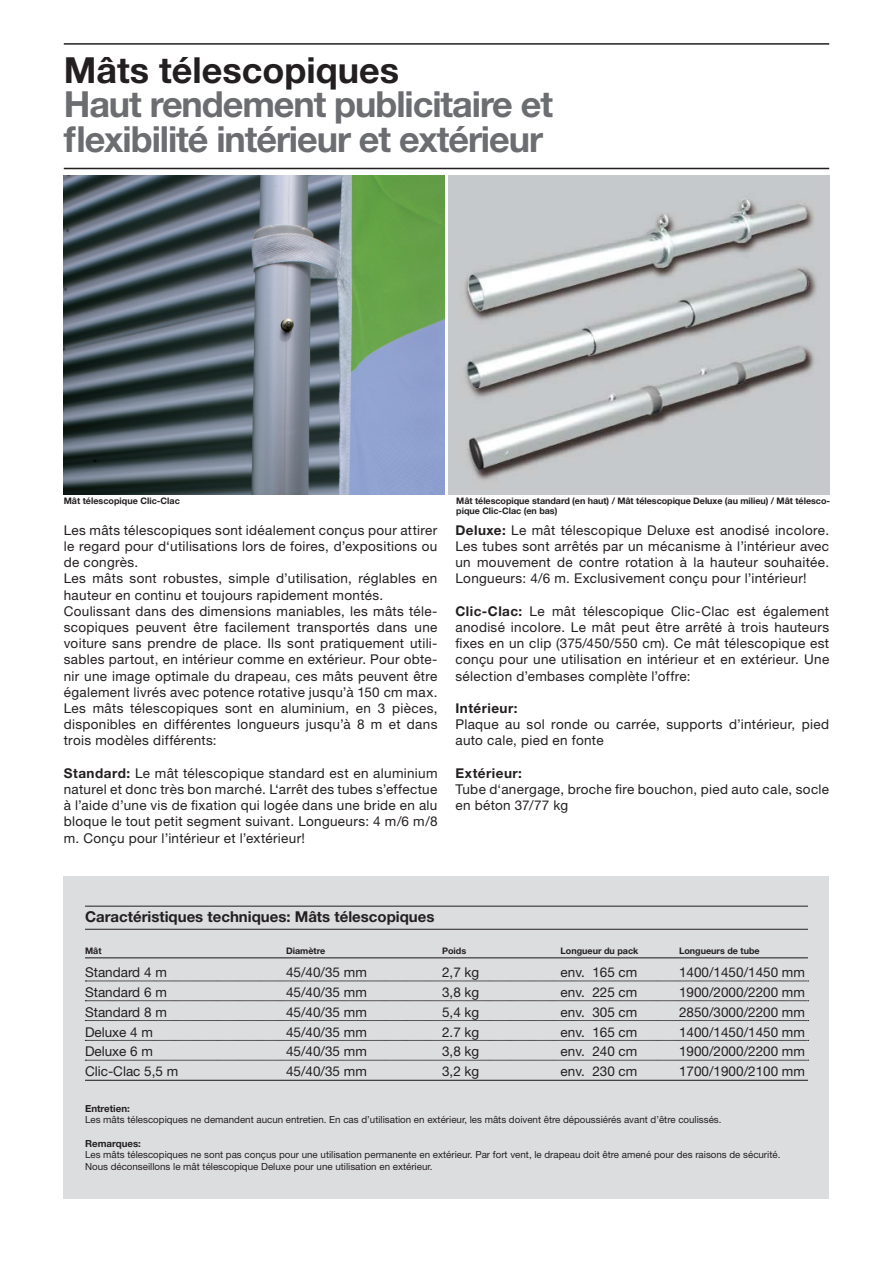
<style>
.page{position:relative;width:893px;height:1263px;background:#fff}
.page>*{position:absolute;margin:0;border:0;box-sizing:border-box;transform-origin:0 0}
.t1{font:700 36px/34.5px "Helvetica Neue LT Std";letter-spacing:-.03em;color:#6c6d70}
.t2{font:700 36px "Helvetica Neue LT Std";color:#231f20}
.t3{font:700 15px "Helvetica Neue LT Std";color:#231f20}
.t4{font:13.5px/16.2px "Helvetica Neue LT Std";letter-spacing:.025em;color:#231f20;text-align:justify}
.t5{font:13.5px "Helvetica Neue LT Std";color:#231f20}
.t6{font:700 13.5px "Helvetica Neue LT Std";letter-spacing:.035em;color:#231f20}
.t7{font:9.75px "Helvetica Neue LT Std";color:#231f20}
.t8{font:700 9.75px "Helvetica Neue LT Std";color:#231f20}
.t9{font:700 9px/10.8px "Helvetica Neue LT Std";letter-spacing:-.005em;color:#231f20}
.s1{font-weight:700}
</style>
<div class="page">
<img style="left:448px;top:175px;width:381px;height:319px">
<hr style="left:64px;top:168px;width:765px;height:1px;background:#231f20">
<div style="left:64px;top:877px;width:765px;height:322px;background:#dcdddf"></div>
<hr style="left:85px;top:957px;width:723px;height:1px;background:#231f20">
<svg style="left:85px;top:981px;width:724px;height:1px"></svg>
<svg style="left:85px;top:1000px;width:724px;height:1px"></svg>
<svg style="left:85px;top:1020px;width:724px;height:1px"></svg>
<svg style="left:85px;top:1040px;width:724px;height:1px"></svg>
<svg style="left:85px;top:1060px;width:724px;height:1px"></svg>
<hr style="left:85px;top:1080px;width:723px;height:1px;background:#231f20">
<hr style="left:85px;top:906px;width:723px;height:1px;background:#231f20">
<hr style="left:85px;top:929px;width:723px;height:1px;background:#231f20">
<hr style="left:64px;top:43px;width:765px;height:2px;background:#231f20">
<img style="left:64px;top:175px;width:381px;height:319px">
<p class="t2" style="left:64px;top:48px;width:337px">Mâts télescopiques</p>
<p class="t1" style="left:64px;top:87px;width:491px">Haut rendement publicitaire et flexibilité intérieur et extérieur</p>
<p class="t9" style="left:64px;top:495px;width:118px">Mât télescopique Clic-Clac</p>
<p class="t9" style="left:456px;top:495px;width:375px">Mât télescopique standard (en haut) / Mât télescopique Deluxe (au milieu) / Mât télesco&shy;pique Clic-Clac (en bas)</p>
<p class="t4" style="left:64px;top:522px;width:375px">Les mâts télescopiques sont idéalement conçus pour attirer le regard pour d‘utilisations lors de foires, d’expositions ou de congrès.</p>
<p class="t4" style="left:64px;top:570px;width:375px">Les mâts sont robustes, simple d’utilisation, réglables en hauteur en continu et toujours rapidement montés.</p>
<p class="t4" style="left:64px;top:603px;width:375px">Coulissant dans des dimensions maniables, les mâts téle&shy;scopiques peuvent être facilement transportés dans une voiture sans prendre de place. Ils sont pratiquement utili&shy;sables partout, en intérieur comme en extérieur. Pour obte&shy;nir une image optimale du drapeau, ces mâts peuvent être également livrés avec potence rotative jusqu’à 150 cm max.<br>Les mâts télescopiques sont en aluminium, en 3 pièces, disponibles en différentes longueurs jusqu’à 8 m et dans trois modèles différents:</p>
<p class="t4" style="left:64px;top:765px;width:375px"><span class="s1">Standard:</span> Le mât télescopique standard est en aluminium naturel et donc très bon marché. L‘arrêt des tubes s’effectue à l’aide d’une vis de fixation qui logée dans une bride en alu bloque le tout petit segment suivant. Longueurs: 4 m/6 m/8 m. Conçu pour l’intérieur et l’extérieur!</p>
<p class="t4" style="left:455px;top:522px;width:375px"><span class="s1">Deluxe:</span> Le mât télescopique Deluxe est anodisé incolore.<br>Les tubes sont arrêtés par un mécanisme à l’intérieur avec un mouvement de contre rotation à la hauteur souhaitée.<br>Longueurs: 4/6 m. Exclusivement conçu pour l’intérieur!</p>
<p class="t4" style="left:455px;top:603px;width:375px"><span class="s1">Clic-Clac:</span> Le mât télescopique Clic-Clac est également anodisé incolore. Le mât peut être arrêté à trois hauteurs fixes en un clip (375/450/550 cm). Ce mât télescopique est conçu pour une utilisation en intérieur et en extérieur. Une sélection d’embases complète l’offre:</p>
<p class="t6" style="left:455px;top:700px;width:64px">Intérieur:</p>
<p class="t4" style="left:455px;top:716px;width:375px">Plaque au sol ronde ou carrée, supports d’intérieur, pied auto cale, pied en fonte</p>
<p class="t6" style="left:455px;top:765px;width:68px">Extérieur:</p>
<p class="t4" style="left:455px;top:781px;width:375px">Tube d‘anergage, broche fire bouchon, pied auto cale, socle en béton 37/77 kg</p>
<p class="t3" style="left:85px;top:907px;width:351px">Caractéristiques techniques: Mâts télescopiques</p>
<p class="t9" style="left:85px;top:945px;width:18px">Mât</p>
<p class="t9" style="left:286px;top:945px;width:41px">Diamètre</p>
<p class="t9" style="left:442px;top:945px;width:26px">Poids</p>
<p class="t9" style="left:561px;top:945px;width:79px">Longueur du pack</p>
<p class="t9" style="left:679px;top:945px;width:82px">Longueurs de tube</p>
<p class="t5" style="left:85px;top:964px;width:83px">Standard 4 m</p>
<p class="t4" style="left:286px;top:964px;width:82px">45/40/35 mm</p>
<p class="t4" style="left:442px;top:964px;width:39px">2,7 kg</p>
<p class="t4" style="left:561px;top:964px;width:78px">env. 165 cm</p>
<p class="t5" style="left:679px;top:964px;width:127px">1400/1450/1450 mm</p>
<p class="t5" style="left:85px;top:984px;width:83px">Standard 6 m</p>
<p class="t4" style="left:286px;top:984px;width:82px">45/40/35 mm</p>
<p class="t4" style="left:442px;top:984px;width:39px">3,8 kg</p>
<p class="t4" style="left:561px;top:984px;width:78px">env. 225 cm</p>
<p class="t5" style="left:679px;top:984px;width:127px">1900/2000/2200 mm</p>
<p class="t5" style="left:85px;top:1004px;width:83px">Standard 8 m</p>
<p class="t4" style="left:286px;top:1004px;width:82px">45/40/35 mm</p>
<p class="t4" style="left:442px;top:1004px;width:39px">5,4 kg</p>
<p class="t4" style="left:561px;top:1004px;width:78px">env. 305 cm</p>
<p class="t5" style="left:679px;top:1004px;width:127px">2850/3000/2200 mm</p>
<p class="t4" style="left:85px;top:1023px;width:70px">Deluxe 4 m</p>
<p class="t4" style="left:286px;top:1023px;width:82px">45/40/35 mm</p>
<p class="t4" style="left:442px;top:1023px;width:39px">2.7 kg</p>
<p class="t4" style="left:561px;top:1023px;width:78px">env. 165 cm</p>
<p class="t5" style="left:679px;top:1024px;width:127px">1400/1450/1450 mm</p>
<p class="t4" style="left:85px;top:1043px;width:70px">Deluxe 6 m</p>
<p class="t4" style="left:286px;top:1043px;width:82px">45/40/35 mm</p>
<p class="t4" style="left:442px;top:1043px;width:39px">3,8 kg</p>
<p class="t4" style="left:561px;top:1043px;width:78px">env. 240 cm</p>
<p class="t5" style="left:679px;top:1043px;width:127px">1900/2000/2200 mm</p>
<p class="t5" style="left:85px;top:1063px;width:95px">Clic-Clac 5,5 m</p>
<p class="t4" style="left:286px;top:1063px;width:82px">45/40/35 mm</p>
<p class="t4" style="left:442px;top:1063px;width:39px">3,2 kg</p>
<p class="t4" style="left:561px;top:1063px;width:78px">env. 230 cm</p>
<p class="t5" style="left:679px;top:1063px;width:127px">1700/1900/2100 mm</p>
<p class="t8" style="left:85px;top:1102px;width:46px">Entretien:</p>
<p class="t7" style="left:85px;top:1114px;width:638px">Les mâts télescopiques ne demandent aucun entretien. En cas d’utilisation en extérieur, les mâts doivent être dépoussiérés avant d’être coulissés.</p>
<p class="t8" style="left:85px;top:1137px;width:57px">Remarques:</p>
<p class="t7" style="left:85px;top:1149px;width:697px">Les mâts télescopiques ne sont pas conçus pour une utilisation permanente en extérieur. Par fort vent, le drapeau doit être amené pour des raisons de sécurité.</p>
<p class="t7" style="left:85px;top:1161px;width:349px">Nous déconseillons le mât télescopique Deluxe pour une utilisation en extérieur.</p>
</div>
